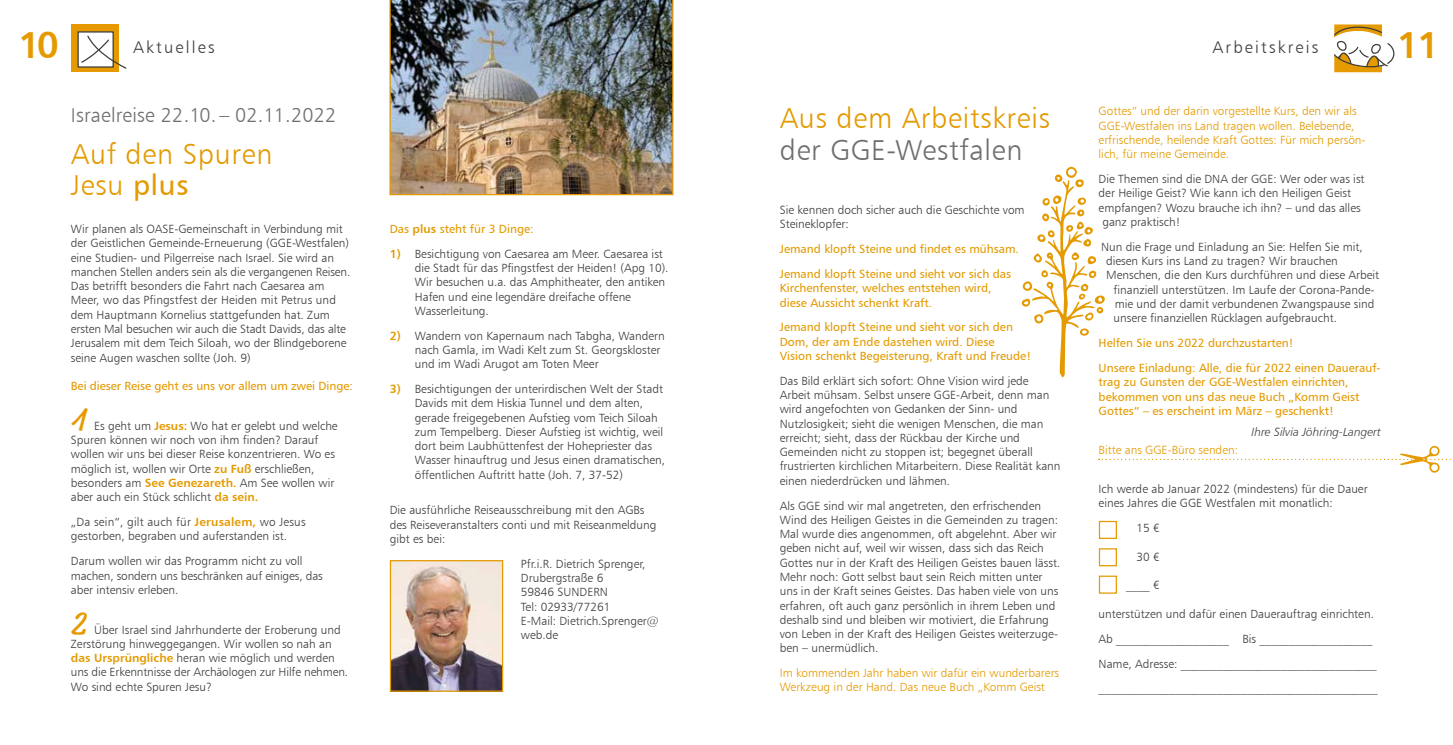
<style>
.page{position:relative;width:1453px;height:745px;background:#fff}
.page>*{position:absolute;margin:0;border:0;box-sizing:border-box;transform-origin:0 0}
.t1{font:37.5px "Humanist 777 BT Bold B";color:#e49a00}
.t2{font:33.75px "Market OT";color:#e49a00}
.t3{font:28.75px/31.2px "Humanist 777 BT Light B";letter-spacing:.025em;color:#e49a00}
.t4{font:28.75px "Humanist 777 BT Light B";letter-spacing:.025em;color:#706f6f}
.t5{font:20px "Humanist 777 BT Light B";letter-spacing:.01em;color:#706f6f}
.t6{font:16.75px "Humanist 777 BT Light B";letter-spacing:.13em;color:#3c3c3b}
.t7{font:11.88px/14.2px "Humanist 777 BT Light B";color:#3c3c3b}
.t8{font:11.88px/14.2px "Humanist 777 BT Roman B";color:#e49a00}
.t9{font:11.88px/14.2px "Humanist 777 BT Light B";color:#e49a00}
.t10{font:11.88px "Humanist 777 BT Light Italic B";color:#3c3c3b}
.s1{font-family:"Humanist 777 BT Roman B"}
.s2{font-family:"Humanist 777 BT Bold B";color:#e49a00}
.s3{font-family:"Humanist 777 BT Bold B"}
</style>
<div class="page">
<svg style="left:1334px;top:24px;width:61px;height:48px"></svg>
<div style="left:71px;top:25px;width:48px;height:47px;background:#e49a00"></div>
<div style="left:77px;top:31px;width:37px;height:37px;background:#fff;border:1px solid #3c3c3b"></div>
<svg style="left:80px;top:35px;width:47px;height:34px"></svg>
<img style="left:392px;top:561px;width:109px;height:128px">
<div style="left:390px;top:559px;width:113px;height:132px;border:1px solid #e49a00"></div>
<img style="left:389px;top:0;width:284px;height:195px">
<svg style="left:1098px;top:445px;width:353px;height:27px"></svg>
<div style="left:1099px;top:520px;width:18px;height:18px;border:1px solid #e49a00"></div>
<div style="left:1099px;top:548px;width:18px;height:18px;border:1px solid #e49a00"></div>
<div style="left:1099px;top:575px;width:18px;height:18px;border:1px solid #e49a00"></div>
<svg style="left:1021px;top:167px;width:84px;height:210px"></svg>
<h1 class="t1" style="left:18px;top:21px;width:42px">10</h1>
<h3 class="t6" style="left:133px;top:37px;width:83px">Aktuelles</h3>
<h3 class="t6" style="left:1212px;top:37px;width:107px">Arbeitskreis</h3>
<h1 class="t1" style="left:1397px;top:21px;width:44px">11</h1>
<h3 class="t5" style="left:71px;top:102px;width:267px">Israelreise 22.10. – 02.11.2022</h3>
<h3 class="t3" style="left:71px;top:137px;width:203px">Auf den Spuren<br>Jesu <span class="s1">plus</span></h3>
<p class="t7" style="left:71px;top:221px;width:281px">Wir planen als OASE-Gemeinschaft in Verbindung mit der Geistlichen Gemeinde-Erneuerung (GGE-Westfalen) eine Studien- und Pilgerreise nach Israel. Sie wird an manchen Stellen anders sein als die vergangenen Reisen.<br>Das betrifft besonders die Fahrt nach Caesarea am Meer, wo das Pfingstfest der Heiden mit Petrus und dem Hauptmann Kornelius stattgefunden hat. Zum ersten Mal besuchen wir auch die Stadt Davids, das alte Jerusalem mit dem Teich Siloah, wo der Blindgeborene seine Augen waschen sollte (Joh. 9)</p>
<p class="t8" style="left:71px;top:378px;width:283px">Bei dieser Reise geht es uns vor allem um zwei Dinge:</p>
<h2 class="t2" style="left:71px;top:398px;width:16px">1</h2>
<p class="t7" style="left:71px;top:418px;width:268px;text-indent:23px">Es geht um <span class="s2">Jesus:</span> Wo hat er gelebt und welche Spuren können wir noch von ihm finden? Darauf wollen wir uns bei dieser Reise konzentrieren. Wo es möglich ist, wollen wir Orte <span class="s2">zu Fuß</span> erschließen, besonders am <span class="s2">See Genezareth.</span> Am See wollen wir aber auch ein Stück schlicht <span class="s2">da sein.</span></p>
<p class="t7" style="left:71px;top:514px;width:236px">„Da sein“, gilt auch für <span class="s2">Jerusalem,</span> wo Jesus gestorben, begraben und auferstanden ist.</p>
<p class="t7" style="left:71px;top:553px;width:253px">Darum wollen wir das Programm nicht zu voll machen, sondern uns beschränken auf einiges, das aber intensiv erleben.</p>
<h2 class="t2" style="left:71px;top:602px;width:16px">2</h2>
<p class="t7" style="left:71px;top:621px;width:279px;text-indent:23px">Über Israel sind Jahrhunderte der Eroberung und Zerstörung hinweggegangen. Wir wollen so nah an <span class="s2">das Ursprüngliche</span> heran wie möglich und werden uns die Erkenntnisse der Archäologen zur Hilfe nehmen.<br>Wo sind echte Spuren Jesu?</p>
<p class="t8" style="left:390px;top:221px;width:145px">Das <span class="s3">plus</span> steht für 3 Dinge:</p>
<p class="t7" style="left:415px;top:246px;width:255px;text-indent:-25px"><span class="s2">1)</span> Besichtigung von Caesarea am Meer. Caesarea ist die Stadt für das Pfingstfest der Heiden! (Apg 10).<br>Wir besuchen u.a. das Amphitheater, den antiken Hafen und eine legendäre dreifache offene Wasserleitung.</p>
<p class="t7" style="left:415px;top:328px;width:252px;text-indent:-25px"><span class="s2">2)</span> Wandern von Kapernaum nach Tabgha, Wandern nach Gamla, im Wadi Kelt zum St. Georgskloster und im Wadi Arugot am Toten Meer</p>
<p class="t7" style="left:415px;top:381px;width:252px;text-indent:-25px"><span class="s2">3)</span> Besichtigungen der unterirdischen Welt der Stadt Davids mit dem Hiskia Tunnel und dem alten, gerade freigegebenen Aufstieg vom Teich Siloah zum Tempelberg. Dieser Aufstieg ist wichtig, weil dort beim Laubhüttenfest der Hohepriester das Wasser hinauftrug und Jesus einen dramatischen, öffentlichen Auftritt hatte (Joh. 7, 37-52)</p>
<p class="t7" style="left:390px;top:502px;width:268px">Die ausführliche Reiseausschreibung mit den AGBs des Reiseveranstalters conti und mit Reiseanmeldung gibt es bei:</p>
<p class="t7" style="left:521px;top:556px;width:139px">Pfr.i.R. Dietrich Sprenger,<br>Drubergstraße 6<br>59846 SUNDERN<br>Tel: 02933/77261<br>E-Mail: Dietrich.Sprenger@ web.de</p>
<h3 class="t3" style="left:780px;top:102px;width:272px">Aus dem Arbeitskreis</h3>
<h3 class="t4" style="left:780px;top:132px;width:244px">der GGE-Westfalen</h3>
<p class="t7" style="left:780px;top:202px;width:246px">Sie kennen doch sicher auch die Geschichte vom<br>Steineklopfer:</p>
<p class="t8" style="left:780px;top:236px;width:241px;line-height:24.9px">Jemand klopft Steine und findet es mühsam.<br>Jemand klopft Steine und sieht vor sich das</p>
<p class="t8" style="left:780px;top:280px;width:213px">Kirchenfenster, welches entstehen wird, diese Aussicht schenkt Kraft.</p>
<p class="t8" style="left:780px;top:320px;width:253px">Jemand klopft Steine und sieht vor sich den<br>Dom, der am Ende dastehen wird. Diese<br>Vision schenkt Begeisterung, Kraft und Freude!</p>
<p class="t7" style="left:780px;top:373px;width:282px">Das Bild erklärt sich sofort: Ohne Vision wird jede Arbeit mühsam. Selbst unsere GGE-Arbeit, denn man wird angefochten von Gedanken der Sinn- und Nutzlosigkeit; sieht die wenigen Menschen, die man erreicht; sieht, dass der Rückbau der Kirche und Gemeinden nicht zu stoppen ist; begegnet überall frustrierten kirchlichen Mitarbeitern. Diese Realität kann einen niederdrücken und lähmen.</p>
<p class="t7" style="left:780px;top:498px;width:282px">Als GGE sind wir mal angetreten, den erfrischenden Wind des Heiligen Geistes in die Gemeinden zu tragen:<br>Mal wurde dies angenommen, oft abgelehnt. Aber wir geben nicht auf, weil wir wissen, dass sich das Reich Gottes nur in der Kraft des Heiligen Geistes bauen lässt.<br>Mehr noch: Gott selbst baut sein Reich mitten unter uns in der Kraft seines Geistes. Das haben viele von uns erfahren, oft auch ganz persönlich in ihrem Leben und deshalb sind und bleiben wir motiviert, die Erfahrung von Leben in der Kraft des Heiligen Geistes weiterzuge&shy;ben – unermüdlich.</p>
<p class="t9" style="left:780px;top:665px;width:281px">Im kommenden Jahr haben wir dafür ein wunderbarers<br>Werkzeug in der Hand. Das neue Buch „Komm Geist</p>
<p class="t9" style="left:1098px;top:104px;width:268px">Gottes“ und der darin vorgestellte Kurs, den wir als GGE-Westfalen ins Land tragen wollen. Belebende, erfrischende, heilende Kraft Gottes: Für mich persön&shy;lich, für meine Gemeinde.</p>
<p class="t7" style="left:1098px;top:172px;width:267px">Die Themen sind die DNA der GGE: Wer oder was ist</p>
<p class="t7" style="left:1098px;top:186px;width:254px">der Heilige Geist? Wie kann ich den Heiligen Geist</p>
<p class="t7" style="left:1098px;top:200px;width:264px">empfangen? Wozu brauche ich ihn? – und das alles</p>
<p class="t7" style="left:1102px;top:214px;width:79px">ganz praktisch!</p>
<p class="t7" style="left:1101px;top:239px;width:263px">Nun die Frage und Einladung an Sie: Helfen Sie mit,</p>
<p class="t7" style="left:1106px;top:253px;width:233px">diesen Kurs ins Land zu tragen? Wir brauchen</p>
<p class="t7" style="left:1106px;top:268px;width:275px">Menschen, die den Kurs durchführen und diese Arbeit</p>
<p class="t7" style="left:1113px;top:282px;width:262px">finanziell unterstützen. Im Laufe der Corona-Pande-</p>
<p class="t7" style="left:1115px;top:296px;width:261px">mie und der damit verbundenen Zwangspause sind</p>
<p class="t7" style="left:1113px;top:310px;width:225px">unsere finanziellen Rücklagen aufgebraucht.</p>
<p class="t8" style="left:1098px;top:330px;width:283px;line-height:24.9px">Helfen Sie uns 2022 durchzustarten!<br>Unsere Einladung: Alle, die für 2022 einen Dauerauf-</p>
<p class="t8" style="left:1098px;top:374px;width:262px">trag zu Gunsten der GGE-Westfalen einrichten, bekommen von uns das neue Buch „Komm Geist<br>Gottes“ – es erscheint im März – geschenkt!</p>
<p class="t10" style="left:1251px;top:424px;width:131px">Ihre Silvia Jöhring-Langert</p>
<p class="t9" style="left:1098px;top:442px;width:141px">Bitte ans GGE-Büro senden:</p>
<p class="t7" style="left:1098px;top:481px;width:271px">Ich werde ab Januar 2022 (mindestens) für die Dauer eines Jahres die GGE Westfalen mit monatlich:</p>
<p class="t7" style="left:1136px;top:520px;width:25px">15 €</p>
<p class="t7" style="left:1136px;top:549px;width:25px">30 €</p>
<p class="t7" style="left:1126px;top:577px;width:35px">____ €</p>
<p class="t7" style="left:1098px;top:606px;width:277px">unterstützen und dafür einen Dauerauftrag einrichten.</p>
<p class="t7" style="left:1098px;top:680px;width:281px">_______________________________________________</p>
</div>
